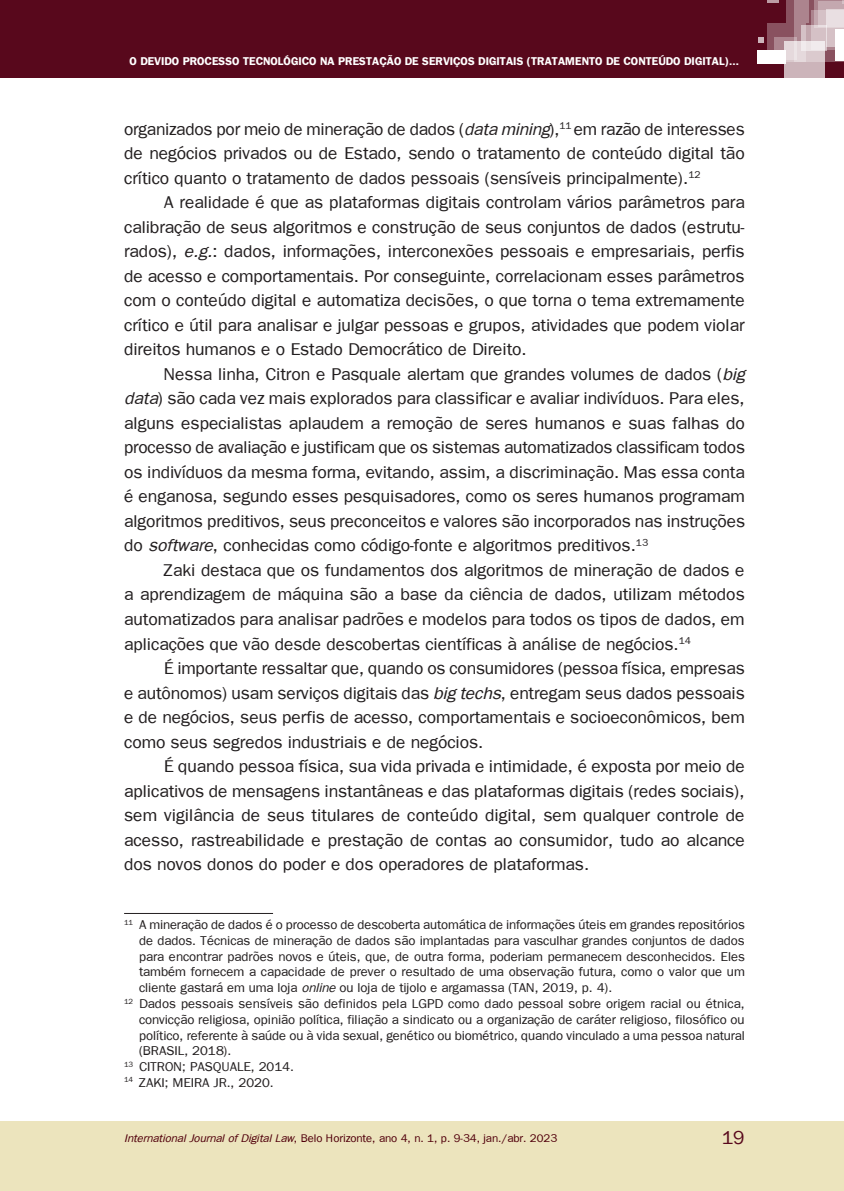
<style>
.page{position:relative;width:844px;height:1191px;background:#fff}
.page>*{position:absolute;margin:0;border:0;box-sizing:border-box;transform-origin:0 0}
.t1{font:19.25px "Frankfurt";color:#58081c}
.txt-principal{font:17.5px/24.5px "Frankfurt";color:#231f20;text-align:justify}
.nota-rodape{font:13.12px/15.8px "Frankfurt";color:#231f20;text-align:justify}
.t2{font:700 11.38px "Frankfurt";color:#fff}
.t3{font:11.38px "Frankfurt";color:#51000b}
.s1{font-style:italic}
</style>
<div class="page">
<div style="left:0;top:1121px;width:843px;height:70px;background:#ece4bd"></div>
<div style="left:0;top:0;width:843px;height:78px;background:#58081c"></div>
<svg style="left:806px;top:0;width:37px;height:62px"></svg>
<svg style="left:786px;top:0;width:22px;height:23px"></svg>
<svg style="left:767px;top:0;width:11px;height:3px"></svg>
<div style="left:818px;top:1px;width:25px;height:25px;background:#c4a8af"></div>
<svg style="left:811px;top:10px;width:24px;height:40px"></svg>
<svg style="left:767px;top:23px;width:39px;height:27px"></svg>
<svg style="left:783px;top:41px;width:41px;height:37px"></svg>
<div style="left:757px;top:50px;width:28px;height:13px;background:#fff"></div>
<svg style="left:758px;top:37px;width:5px;height:6px"></svg>
<svg style="left:801px;top:25px;width:25px;height:25px"></svg>
<div style="left:835px;top:30px;width:8px;height:31px;background:#fff"></div>
<svg style="left:826px;top:9px;width:17px;height:38px"></svg>
<svg style="left:774px;top:37px;width:22px;height:22px"></svg>
<hr style="left:124px;top:913px;width:149px;height:1px;background:#231f20">
<p class="t2" style="left:129px;top:55px;width:19px">O DEVIDO</p>
<p class="t2" style="left:183px;top:55px;width:8px">PROCESSO</p>
<p class="t2" style="left:243px;top:55px;width:8px">TECNOL</p>
<p class="t2" style="left:283px;top:55px;width:15px">ÓGICO</p>
<p class="t2" style="left:320px;top:55px;width:26px">NA PRESTA</p>
<p class="t2" style="left:379px;top:55px;width:50px">ÇÃO DE SERVI</p>
<p class="t2" style="left:453px;top:55px;width:32px">ÇOS DIGITAIS</p>
<p class="t2" style="left:526px;top:55px;width:13px">(TRATAMENTO</p>
<p class="t2" style="left:606px;top:55px;width:26px">DE CONTE</p>
<p class="t2" style="left:658px;top:55px;width:33px">ÚDO DIGITAL</p>
<p class="t2" style="left:724px;top:55px;width:16px">)...</p>
<p class="txt-principal" style="left:124px;top:116px;width:622px">organizados por meio de mineração de dados (<span class="s1">data mining</span>),<sup>11</sup> em razão de interesses de negócios privados ou de Estado, sendo o tratamento de conteúdo digital tão crítico quanto o tratamento de dados pessoais (sensíveis principalmente).<sup>12</sup></p>
<p class="txt-principal" style="left:124px;top:190px;width:622px;text-indent:40px">A realidade é que as plataformas digitais controlam vários parâmetros para calibração de seus algoritmos e construção de seus conjuntos de dados (estrutu&shy;rados), <span class="s1">e.g.</span>: dados, informações, interconexões pessoais e empresariais, perfis de acesso e comportamentais. Por conseguinte, correlacionam esses parâmetros com o conteúdo digital e automatiza decisões, o que torna o tema extremamente crítico e útil para analisar e julgar pessoas e grupos, atividades que podem violar direitos humanos e o Estado Democrático de Direito.</p>
<p class="txt-principal" style="left:124px;top:361px;width:622px;text-indent:40px">Nessa linha, Citron e Pasquale alertam que grandes volumes de dados (<span class="s1">big data</span>) são cada vez mais explorados para classificar e avaliar indivíduos. Para eles, alguns especialistas aplaudem a remoção de seres humanos e suas falhas do processo de avaliação e justificam que os sistemas automatizados classificam todos os indivíduos da mesma forma, evitando, assim, a discriminação. Mas essa conta é enganosa, segundo esses pesquisadores, como os seres humanos programam algoritmos preditivos, seus preconceitos e valores são incorporados nas instruções do <span class="s1">software</span>, conhecidas como código-fonte e algoritmos preditivos.<sup>13</sup></p>
<p class="txt-principal" style="left:124px;top:557px;width:622px;text-indent:40px">Zaki destaca que os fundamentos dos algoritmos de mineração de dados e a aprendizagem de máquina são a base da ciência de dados, utilizam métodos automatizados para analisar padrões e modelos para todos os tipos de dados, em aplicações que vão desde descobertas científicas à análise de negócios.<sup>14</sup></p>
<p class="txt-principal" style="left:124px;top:655px;width:622px;text-indent:40px">É importante ressaltar que, quando os consumidores (pessoa física, empresas e autônomos) usam serviços digitais das <span class="s1">big techs</span>, entregam seus dados pessoais e de negócios, seus perfis de acesso, comportamentais e socioeconômicos, bem como seus segredos industriais e de negócios.</p>
<p class="txt-principal" style="left:124px;top:753px;width:622px;text-indent:40px">É quando pessoa física, sua vida privada e intimidade, é exposta por meio de aplicativos de mensagens instantâneas e das plataformas digitais (redes sociais), sem vigilância de seus titulares de conteúdo digital, sem qualquer controle de acesso, rastreabilidade e prestação de contas ao consumidor, tudo ao alcance dos novos donos do poder e dos operadores de plataformas.</p>
<p class="nota-rodape" style="left:139px;top:916px;width:607px;text-indent:-15px"><sup>11</sup> A mineração de dados é o processo de descoberta automática de informações úteis em grandes repositórios de dados. Técnicas de mineração de dados são implantadas para vasculhar grandes conjuntos de dados para encontrar padrões novos e úteis, que, de outra forma, poderiam permanecem desconhecidos. Eles também fornecem a capacidade de prever o resultado de uma observação futura, como o valor que um cliente gastará em uma loja <span class="s1">online</span> ou loja de tijolo e argamassa (TAN, 2019, p. 4).</p>
<p class="nota-rodape" style="left:139px;top:995px;width:607px;text-indent:-15px"><sup>12</sup> Dados pessoais sensíveis são definidos pela LGPD como dado pessoal sobre origem racial ou étnica, convicção religiosa, opinião política, filiação a sindicato ou a organização de caráter religioso, filosófico ou político, referente à saúde ou à vida sexual, genético ou biométrico, quando vinculado a uma pessoa natural (BRASIL, 2018).</p>
<p class="nota-rodape" style="left:124px;top:1058px;width:171px"><sup>13</sup> CITRON; PASQUALE, 2014.</p>
<p class="nota-rodape" style="left:124px;top:1074px;width:151px"><sup>14</sup> ZAKI; MEIRA JR., 2020.</p>
<p class="t3" style="left:124px;top:1131px;width:434px"><span class="s1">International Journal of Digital Law</span>, Belo Horizonte, ano 4, n. 1, p. 9-34, jan./abr. 2023</p>
<p class="t1" style="left:721px;top:1127px;width:24px">19</p>
</div>
